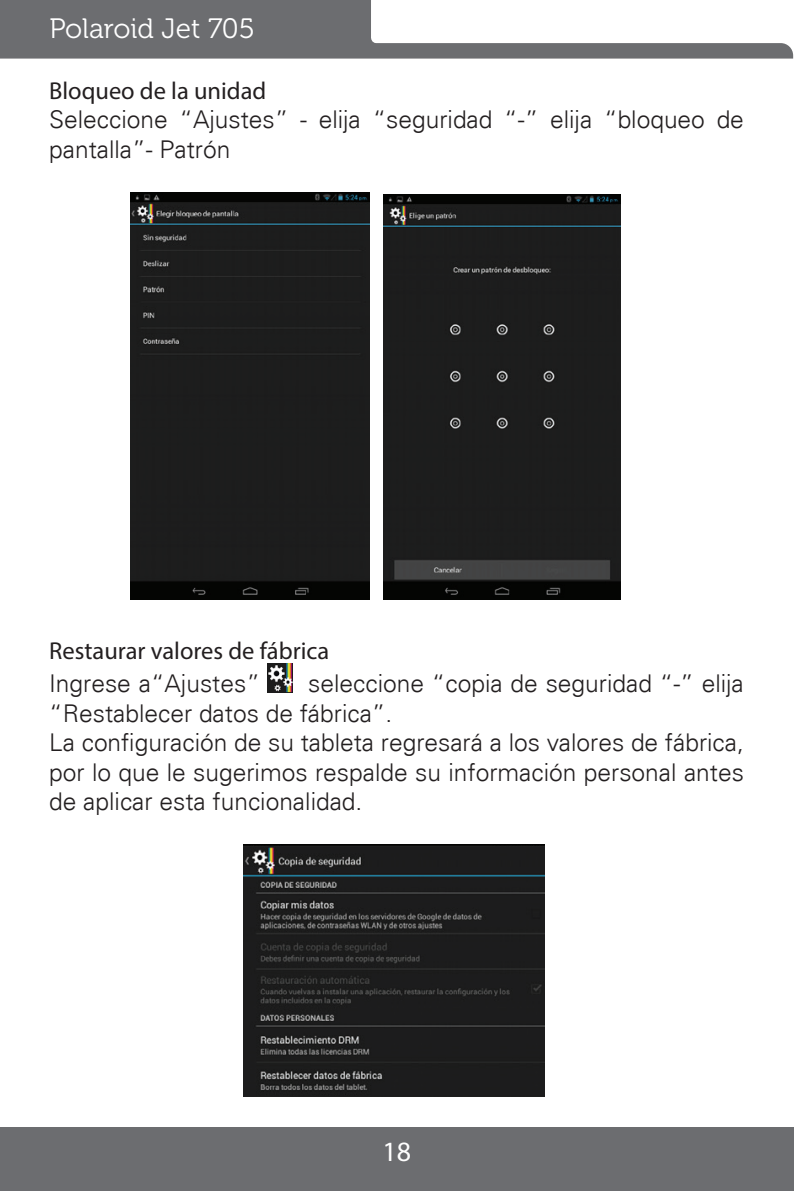
<style>
.page{position:relative;width:794px;height:1191px;background:#fff}
.page>*{position:absolute;margin:0;border:0;box-sizing:border-box;transform-origin:0 0}
.t1{font:28px "Museo 300";color:#fff}
.t2{font:28px "Myriad Pro";color:#fff}
.t3{font:300 24.5px/29.4px "Univers";color:#231f20}
.t4{font:24.5px "Myriad Pro";color:#231f20}
</style>
<div class="page">
<div style="left:0;top:1127px;width:794px;height:64px;background:#6c6d70"></div>
<svg style="left:0;top:0;width:793px;height:59px;fill:#6c6d70"></svg>
<img style="left:131px;top:192px;width:239px;height:408px">
<img style="left:383px;top:194px;width:238px;height:406px">
<img style="left:268px;top:663px;width:25px;height:29px">
<img style="left:243px;top:844px;width:301px;height:252px">
<p class="t1" style="left:50px;top:14px;width:207px">Polaroid Jet 705</p>
<p class="t4" style="left:49px;top:76px;width:219px">Bloqueo de la unidad</p>
<p class="t3" style="left:49px;top:105px;width:696px">Seleccione “Ajustes” - elija “seguridad “-” elija “bloqueo de pantalla”- Patrón</p>
<p class="t4" style="left:49px;top:635px;width:282px">Restaurar valores de fábrica</p>
<p class="t3" style="left:49px;top:669px;width:212px">Ingrese a“Ajustes”</p>
<p class="t3" style="left:49px;top:669px;width:696px;text-indent:259px">seleccione “copia de seguridad “-” elija “Restablecer datos de fábrica”.<br>La configuración de su tableta regresará a los valores de fábrica, por lo que le sugerimos respalde su información personal antes de aplicar esta funcionalidad.</p>
<p class="t2" style="left:382px;top:1134px;width:30px">18</p>
</div>
